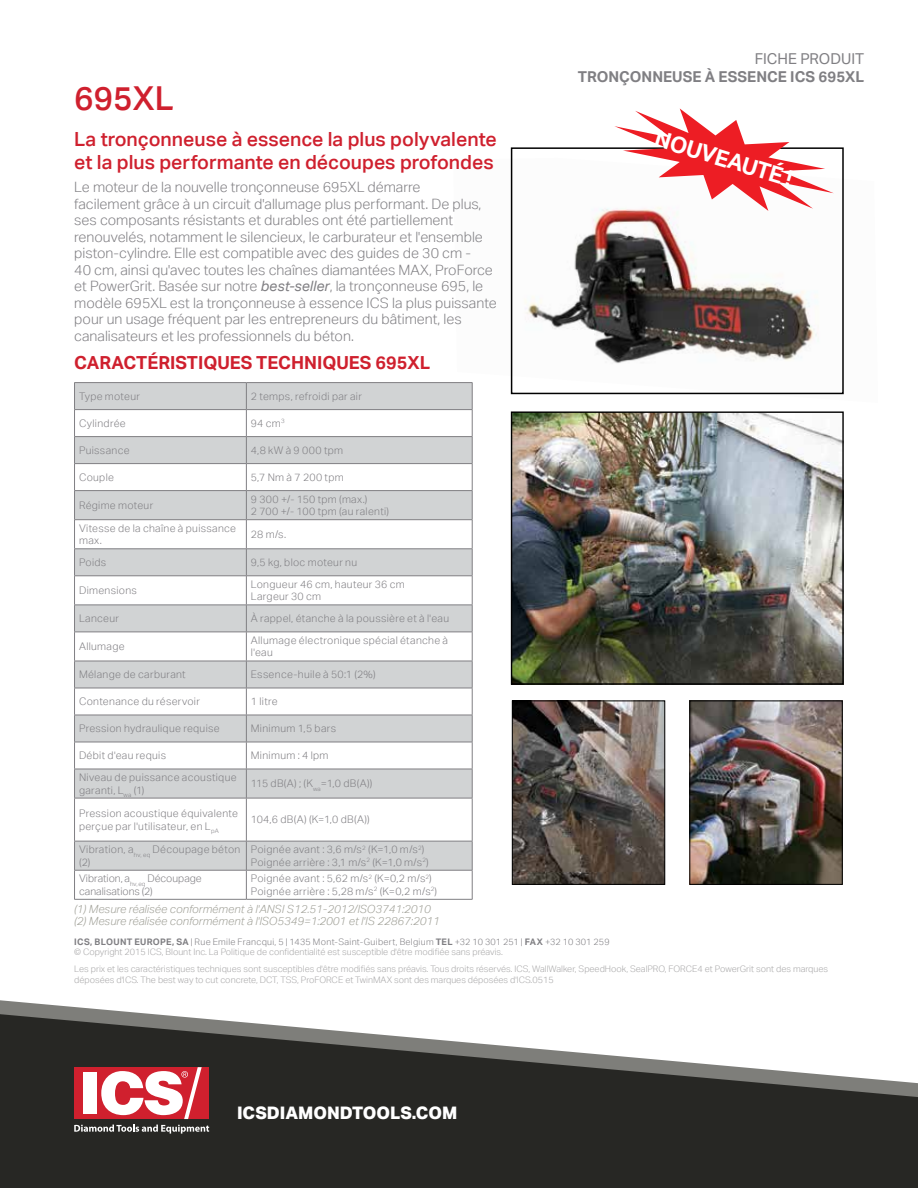
<style>
.page{position:relative;width:918px;height:1188px;background:#fff}
.page>*{position:absolute;margin:0;border:0;box-sizing:border-box;transform-origin:0 0}
.t1{font:500 33px "Aktiv Grotesk";color:#cf202e}
.t2{font:700 22.5px "Aktiv Grotesk";color:#fff}
.t3{font:500 19.5px/22.5px "Aktiv Grotesk";color:#cf202e}
.t4{font:700 18px "Aktiv Grotesk";color:#cf202e}
.t5{font:800 17.25px "Aktiv Grotesk";letter-spacing:-.005em;color:#fff}
.t6{font:700 15px "Aktiv Grotesk";color:#807f83}
.t7{font:15px "Aktiv Grotesk";color:#807f83}
.t8{font:300 14.25px/16.5px "Aktiv Grotesk";color:#807f83}
.t9{font:italic 300 11.25px/12.8px "Aktiv Grotesk";color:#a0a097}
.t10{font:300 10.5px/12.6px "Aktiv Grotesk";letter-spacing:.03em;color:#807f83}
.t11{font:300 10.5px/12.6px "Aktiv Grotesk";color:#807f83}
.t12{font:300 9px/10.5px "Aktiv Grotesk";color:#a9a8a9}
.s1{font-weight:400;font-style:italic}
.s2{font-weight:700;color:#807f83}
.s3{color:#807f83}
</style>
<div class="page">
<img style="left:472px;top:158px;width:372px;height:237px">
<div style="left:511px;top:147px;width:333px;height:247px;border:2px solid #000"></div>
<img style="left:513px;top:413px;width:329px;height:270px">
<div style="left:511px;top:411px;width:333px;height:274px;border:1px solid #000"></div>
<img style="left:514px;top:702px;width:149px;height:181px">
<div style="left:512px;top:700px;width:153px;height:185px;border:1px solid #000"></div>
<img style="left:691px;top:702px;width:150px;height:181px">
<div style="left:689px;top:700px;width:154px;height:185px;border:1px solid #000"></div>
<svg style="left:602px;top:108px;width:242px;height:125px"></svg>
<svg style="left:75px;top:383px;width:397px;height:487px;fill:#d1d3d4"></svg>
<hr style="left:74px;top:382px;width:172px;height:1px;background:#807f83">
<hr style="left:246px;top:382px;width:226px;height:1px;background:#807f83">
<hr style="left:74px;top:409px;width:172px;height:1px;background:#807f83">
<hr style="left:246px;top:409px;width:226px;height:1px;background:#807f83">
<hr style="left:74px;top:436px;width:172px;height:1px;background:#807f83">
<hr style="left:246px;top:436px;width:226px;height:1px;background:#807f83">
<hr style="left:74px;top:463px;width:172px;height:1px;background:#807f83">
<hr style="left:246px;top:463px;width:226px;height:1px;background:#807f83">
<hr style="left:74px;top:490px;width:172px;height:1px;background:#807f83">
<hr style="left:246px;top:490px;width:226px;height:1px;background:#807f83">
<hr style="left:74px;top:519px;width:172px;height:1px;background:#807f83">
<hr style="left:246px;top:519px;width:226px;height:1px;background:#807f83">
<hr style="left:74px;top:549px;width:172px;height:1px;background:#807f83">
<hr style="left:246px;top:549px;width:226px;height:1px;background:#807f83">
<hr style="left:74px;top:576px;width:172px;height:1px;background:#807f83">
<hr style="left:246px;top:576px;width:226px;height:1px;background:#807f83">
<hr style="left:74px;top:605px;width:172px;height:1px;background:#807f83">
<hr style="left:246px;top:605px;width:226px;height:1px;background:#807f83">
<hr style="left:74px;top:632px;width:172px;height:1px;background:#807f83">
<hr style="left:246px;top:632px;width:226px;height:1px;background:#807f83">
<hr style="left:74px;top:661px;width:172px;height:1px;background:#807f83">
<hr style="left:246px;top:661px;width:226px;height:1px;background:#807f83">
<hr style="left:74px;top:688px;width:172px;height:1px;background:#807f83">
<hr style="left:246px;top:688px;width:226px;height:1px;background:#807f83">
<hr style="left:74px;top:715px;width:172px;height:1px;background:#807f83">
<hr style="left:246px;top:715px;width:226px;height:1px;background:#807f83">
<hr style="left:74px;top:742px;width:172px;height:1px;background:#807f83">
<hr style="left:246px;top:742px;width:226px;height:1px;background:#807f83">
<hr style="left:74px;top:769px;width:172px;height:1px;background:#807f83">
<svg style="left:74px;top:383px;width:1px;height:415px"></svg>
<hr style="left:246px;top:769px;width:226px;height:1px;background:#807f83">
<svg style="left:246px;top:383px;width:1px;height:415px"></svg>
<svg style="left:472px;top:383px;width:1px;height:415px"></svg>
<hr style="left:74px;top:798px;width:172px;height:1px;background:#807f83">
<hr style="left:74px;top:798px;width:1px;height:43px;background:#807f83">
<hr style="left:246px;top:798px;width:226px;height:1px;background:#807f83">
<hr style="left:246px;top:798px;width:1px;height:43px;background:#807f83">
<hr style="left:472px;top:798px;width:1px;height:43px;background:#807f83">
<hr style="left:74px;top:841px;width:172px;height:1px;background:#807f83">
<hr style="left:246px;top:841px;width:226px;height:1px;background:#807f83">
<hr style="left:74px;top:870px;width:172px;height:1px;background:#807f83">
<svg style="left:74px;top:841px;width:1px;height:58px"></svg>
<hr style="left:246px;top:870px;width:226px;height:1px;background:#807f83">
<svg style="left:246px;top:841px;width:1px;height:58px"></svg>
<svg style="left:472px;top:841px;width:1px;height:58px"></svg>
<hr style="left:74px;top:899px;width:172px;height:1px;background:#807f83">
<hr style="left:246px;top:899px;width:226px;height:1px;background:#807f83">
<svg style="left:0;top:1000px;width:140px;height:13px"></svg>
<svg style="left:0;top:1013px;width:918px;height:175px;fill:#272724"></svg>
<div style="left:74px;top:1067px;width:135px;height:52px;background:#d0202e"></div>
<div style="left:84px;top:1072px;width:13px;height:42px;background:#fff"></div>
<svg style="left:101px;top:1067px;width:101px;height:52px"></svg>
<svg style="left:74px;top:1125px;width:135px;height:9px"></svg>
<h1 class="t1" style="left:74px;top:79px;width:101px">695XL</h1>
<h3 class="t3" style="left:74px;top:128px;width:424px">La tronçonneuse à essence la plus polyvalente et la plus performante en découpes profondes</h3>
<p class="t8" style="left:74px;top:179px;width:424px">Le moteur de la nouvelle tronçonneuse 695XL démarre<br>facilement grâce à un circuit d'allumage plus performant. De plus, ses composants résistants et durables ont été partiellement renouvelés, notamment le silencieux, le carburateur et l'ensemble piston-cylindre. Elle est compatible avec des guides de 30 cm -<br>40 cm, ainsi qu'avec toutes les chaînes diamantées MAX, ProForce et PowerGrit. Basée sur notre <span class="s1">best-seller</span>, la tronçonneuse 695, le modèle 695XL est la tronçonneuse à essence ICS la plus puissante pour un usage fréquent par les entrepreneurs du bâtiment, les canalisateurs et les professionnels du béton.</p>
<h3 class="t4" style="left:74px;top:351px;width:357px">CARACTÉRISTIQUES TECHNIQUES 695XL</h3>
<p class="t10" style="left:79px;top:390px;width:62px">Type moteur</p>
<p class="t10" style="left:251px;top:390px;width:113px">2 temps, refroidi par air</p>
<p class="t10" style="left:79px;top:417px;width:48px">Cylindrée</p>
<p class="t10" style="left:251px;top:417px;width:35px">94 cm<sup>3</sup></p>
<p class="t10" style="left:79px;top:444px;width:52px">Puissance</p>
<p class="t10" style="left:251px;top:444px;width:94px">4,8 kW à 9 000 tpm</p>
<p class="t10" style="left:79px;top:471px;width:37px">Couple</p>
<p class="t10" style="left:251px;top:471px;width:94px">5,7 Nm à 7 200 tpm</p>
<p class="t10" style="left:79px;top:499px;width:76px">Régime moteur</p>
<p class="t10" style="left:251px;top:493px;width:140px">9 300 +/- 150 tpm (max.)<br>2 700 +/- 100 tpm (au ralenti)</p>
<p class="t10" style="left:79px;top:522px;width:159px">Vitesse de la chaîne à puissance max.</p>
<p class="t10" style="left:251px;top:528px;width:37px">28 m/s.</p>
<p class="t10" style="left:79px;top:556px;width:29px">Poids</p>
<p class="t10" style="left:251px;top:556px;width:108px">9,5 kg, bloc moteur nu</p>
<p class="t10" style="left:79px;top:584px;width:59px">Dimensions</p>
<p class="t10" style="left:251px;top:578px;width:155px">Longueur 46 cm, hauteur 36 cm<br>Largeur 30 cm</p>
<p class="t10" style="left:79px;top:612px;width:42px">Lanceur</p>
<p class="t10" style="left:251px;top:612px;width:200px">À rappel, étanche à la poussière et à l'eau</p>
<p class="t10" style="left:79px;top:640px;width:47px">Allumage</p>
<p class="t10" style="left:251px;top:634px;width:199px">Allumage électronique spécial étanche à l'eau</p>
<p class="t10" style="left:79px;top:668px;width:108px">Mélange de carburant</p>
<p class="t10" style="left:251px;top:668px;width:126px">Essence-huile à 50:1 (2%)</p>
<p class="t10" style="left:79px;top:695px;width:122px">Contenance du réservoir</p>
<p class="t10" style="left:251px;top:695px;width:28px">1 litre</p>
<p class="t10" style="left:79px;top:722px;width:142px">Pression hydraulique requise</p>
<p class="t10" style="left:251px;top:722px;width:87px">Minimum 1,5 bars</p>
<p class="t10" style="left:79px;top:749px;width:89px">Débit d'eau requis</p>
<p class="t10" style="left:251px;top:749px;width:79px">Minimum : 4 lpm</p>
<p class="t10" style="left:79px;top:771px;width:159px">Niveau de puissance acoustique garanti, L<sub>wa</sub> (1)</p>
<p class="t10" style="left:251px;top:777px;width:123px">115 dB(A) ; (K<sub>wa</sub>=1,0 dB(A))</p>
<p class="t10" style="left:79px;top:807px;width:160px">Pression acoustique équivalente perçue par l'utilisateur, en L<sub>pA</sub></p>
<p class="t10" style="left:251px;top:813px;width:120px">104,6 dB(A) (K=1,0 dB(A))</p>
<p class="t10" style="left:79px;top:843px;width:163px">Vibration, a<sub>hv,</sub> <sub>eq</sub> Découpage béton (2)</p>
<p class="t10" style="left:251px;top:843px;width:179px">Poignée avant : 3,6 m/s<sup>2</sup> (K=1,0 m/s<sup>2</sup>)<br>Poignée arrière : 3,1 m/s<sup>2</sup> (K=1,0 m/s<sup>2</sup>)</p>
<p class="t11" style="left:79px;top:872px;width:124px">Vibration, a<sub>hv,</sub> <sub>eq</sub> Découpage canalisations (2)</p>
<p class="t10" style="left:251px;top:872px;width:188px">Poignée avant : 5,62 m/s<sup>2</sup> (K=0,2 m/s<sup>2</sup>)<br>Poignée arrière : 5,28 m/s<sup>2</sup> (K=0,2 m/s<sup>2</sup>)</p>
<p class="t9" style="left:74px;top:902px;width:367px">(1) Mesure réalisée conformément à l'ANSI S12.51-2012/ISO3741:2010 (2) Mesure réalisée conformément à l'ISO5349=1:2001 et l'IS 22867:2011</p>
<h3 class="t7" style="left:755px;top:49px;width:111px">FICHE PRODUIT</h3>
<h3 class="t6" style="left:578px;top:67px;width:288px">TRONÇONNEUSE À ESSENCE ICS 695XL</h3>
<h2 class="t2" style="left:660px;top:124px;width:144px;rotate:17deg">NOUVEAUTÉ !</h2>
<p class="t12" style="left:74px;top:936px;width:537px"><span class="s2">ICS, BLOUNT EUROPE, SA</span> <span class="s3">| Rue Emile Francqui, 5 | 1435 Mont-Saint-Guibert, Belgium</span> <span class="s2">TEL</span> <span class="s3">+32 10 301 251 |</span> <span class="s2">FAX</span> <span class="s3">+32 10 301 259 </span>© Copyright 2015 ICS, Blount Inc. La Politique de confidentialité est susceptible d'être modifiée sans préavis.</p>
<p class="t12" style="left:74px;top:964px;width:755px">Les prix et les caractéristiques techniques sont susceptibles d'être modifiés sans préavis. Tous droits réservés. ICS, WallWalker, SpeedHook, SealPRO, FORCE4 et PowerGrit sont des marques déposées d'ICS. The best way to cut concrete, DCT, TSS, ProFORCE et TwinMAX sont des marques déposées d'ICS.0515</p>
<h3 class="t5" style="left:237px;top:1102px;width:222px">ICSDIAMONDTOOLS.COM</h3>
</div>
